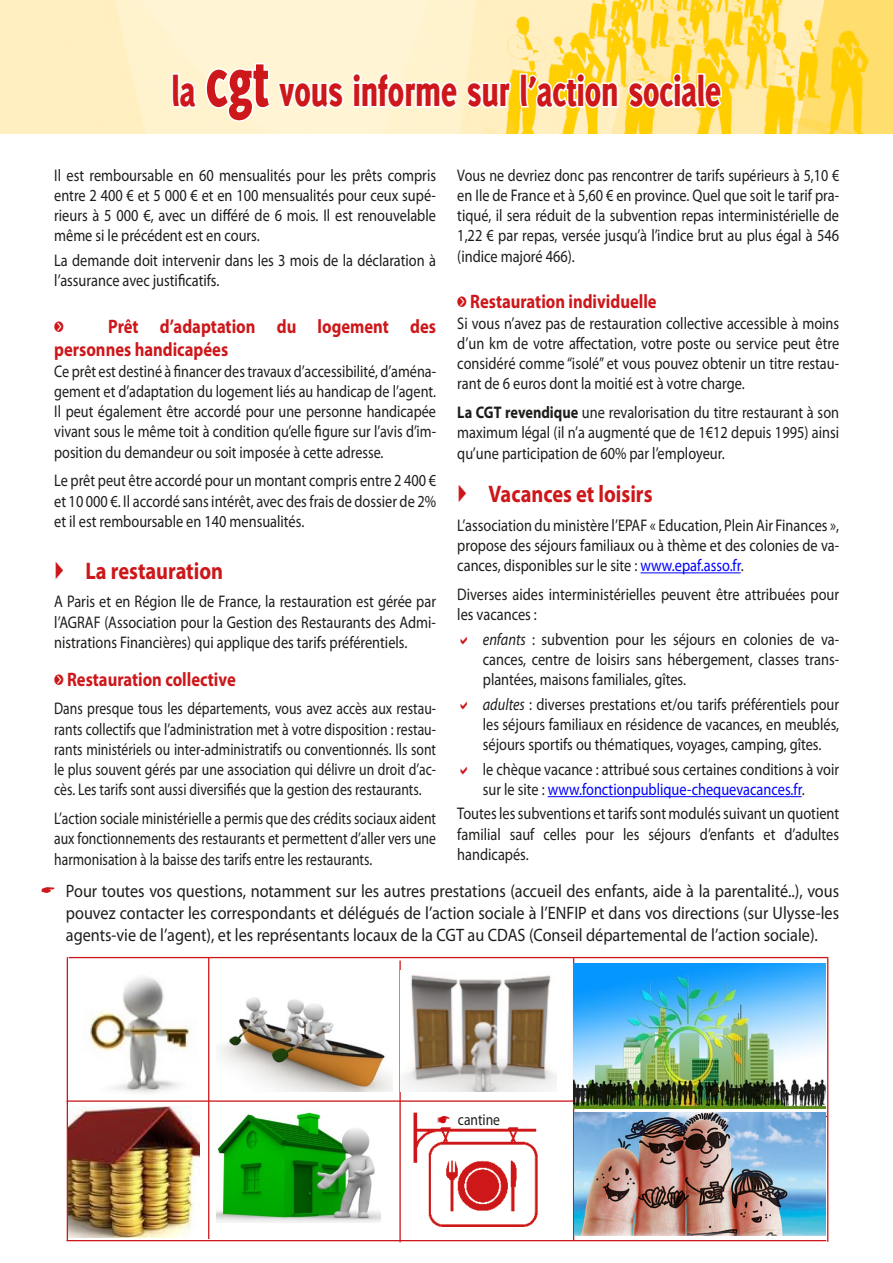
<style>
.page{position:relative;width:893px;height:1263px;background:#fff}
.page>*{position:absolute;margin:0;border:0;box-sizing:border-box;transform-origin:0 0}
.t1{font:800 45px "Delicious";color:#cd171a;scale:.75 1}
.Répertoire{font:700 24px "Myriad Pro";color:#cd171a;scale:.85 1}
.Répertoire-2{font:700 19.5px/23.4px "Myriad Pro";color:#cd171a;scale:.85 1}
.t2{font:19.5px "KG Arrows";color:#cd171a;scale:.85 1}
.t3{font:18px/21.6px "Myriad Pro";color:#1d1d1b;text-align:justify;scale:.9 1}
.t4{font:16.8px/20.2px "Myriad Pro";color:#1d1d1b;text-align:justify;scale:.85 1}
.t5{font:16.8px/20.2px "Myriad Pro";color:#1d1d1b;text-align:justify;scale:.81 1}
.t6{font:16.8px/20.2px "Myriad Pro";color:#1d1d1b;text-align:justify;scale:.84 1}
.t7{font:16.8px/20.2px "Myriad Pro";color:#1d1d1b;text-align:justify;scale:.83 1}
.t8{font:16.05px "Myriad Pro";color:#1d1d1b;scale:.85 1}
.s1{font-size:72px}
.s2{font-family:"KG Arrows";font-weight:400}
.s3{font-weight:700}
.s4{color:#00f}
.s5{font-style:italic}
</style>
<div class="page">
<hr style="left:640px;top:572px;width:101px;height:1px;background:#00f">
<hr style="left:548px;top:796px;width:254px;height:1px;background:#00f">
<img style="left:0;top:0;width:893px;height:134px">
<svg style="left:170px;top:61px;width:175px;height:62px"></svg>
<svg style="left:351px;top:71px;width:108px;height:63px"></svg>
<svg style="left:465px;top:71px;width:155px;height:48px"></svg>
<svg style="left:627px;top:71px;width:96px;height:63px"></svg>
<hr style="left:69px;top:957px;width:759px;height:1px;background:#cd171a">
<hr style="left:67px;top:1240px;width:759px;height:1px;background:#cd171a">
<hr style="left:67px;top:1100px;width:507px;height:2px;background:#cd171a">
<hr style="left:574px;top:1116px;width:253px;height:1px;background:#cd171a">
<hr style="left:67px;top:957px;width:1px;height:283px;background:#cd171a">
<hr style="left:208px;top:957px;width:1px;height:282px;background:#cd171a">
<hr style="left:573px;top:958px;width:1px;height:282px;background:#cd171a">
<hr style="left:399px;top:960px;width:2px;height:282px;background:#cd171a">
<hr style="left:827px;top:958px;width:1px;height:284px;background:#cd171a">
<img style="left:574px;top:963px;width:252px;height:146px">
<img style="left:574px;top:1113px;width:252px;height:123px">
<img style="left:218px;top:997px;width:174px;height:95px">
<img style="left:413px;top:1112px;width:125px;height:114px">
<img style="left:68px;top:1107px;width:131px;height:131px">
<img style="left:216px;top:1112px;width:164px;height:110px">
<img style="left:89px;top:977px;width:102px;height:117px">
<img style="left:403px;top:974px;width:154px;height:118px">
<svg style="left:438px;top:1115px;width:12px;height:8px"></svg>
<p class="t1" style="left:172px;top:65px;width:734px">la <span class="s1">cgt</span> vous informe sur l’action sociale</p>
<p class="t4" style="left:54px;top:165px;width:451px">Il est remboursable en 60 mensualités pour les prêts compris entre 2 400 € et 5 000 € et en 100 mensualités pour ceux supé&shy;rieurs à 5 000 €, avec un différé de 6 mois. Il est renouvelable même si le précédent est en cours.</p>
<p class="t4" style="left:54px;top:250px;width:451px">La demande doit intervenir dans les 3 mois de la déclaration à l’assurance avec justificatifs.</p>
<p class="t2" style="left:54px;top:318px;width:13px">u</p>
<p class="Répertoire-2" style="left:54px;top:314px;width:451px;text-indent:54px">Prêt d’adaptation du logement des personnes handicapées</p>
<p class="t6" style="left:54px;top:361px;width:456px">Ce prêt est destiné à financer des travaux d’accessibilité, d’aména&shy;gement et d’adaptation du logement liés au handicap de l’agent.<br>Il peut également être accordé pour une personne handicapée vivant sous le même toit à condition qu’elle figure sur l’avis d’im&shy;position du demandeur ou soit imposée à cette adresse.</p>
<p class="t4" style="left:54px;top:470px;width:451px">Le prêt peut être accordé pour un montant compris entre 2 400 € et 10 000 €. Il accordé sans intérêt, avec des frais de dossier de 2% et il est remboursable en 140 mensualités.</p>
<p class="Répertoire" style="left:85px;top:555px;width:164px">La restauration</p>
<p class="t4" style="left:54px;top:591px;width:451px">A Paris et en Région Ile de France, la restauration est gérée par l’AGRAF (Association pour la Gestion des Restaurants des Admi&shy;nistrations Financières) qui applique des tarifs préférentiels.</p>
<p class="Répertoire-2" style="left:54px;top:667px;width:215px"><span class="s2">u</span> Restauration collective</p>
<p class="t5" style="left:54px;top:698px;width:473px">Dans presque tous les départements, vous avez accès aux restau&shy;rants collectifs que l’administration met à votre disposition : restau&shy;rants ministériels ou inter-administratifs ou conventionnés. Ils sont le plus souvent gérés par une association qui délivre un droit d’ac&shy;cès. Les tarifs sont aussi diversifiés que la gestion des restaurants.</p>
<p class="t5" style="left:54px;top:808px;width:473px">L’action sociale ministérielle a permis que des crédits sociaux aident aux fonctionnements des restaurants et permettent d’aller vers une harmonisation à la baisse des tarifs entre les restaurants.</p>
<p class="t7" style="left:457px;top:165px;width:462px">Vous ne devriez donc pas rencontrer de tarifs supérieurs à 5,10 € en Ile de France et à 5,60 € en province. Quel que soit le tarif pra&shy;tiqué, il sera réduit de la subvention repas interministérielle de 1,22 € par repas, versée jusqu’à l’indice brut au plus égal à 546 (indice majoré 466).</p>
<p class="Répertoire-2" style="left:457px;top:290px;width:236px"><span class="s2">u</span> Restauration individuelle</p>
<p class="t4" style="left:457px;top:313px;width:451px">Si vous n’avez pas de restauration collective accessible à moins d’un km de votre affectation, votre poste ou service peut être considéré comme “isolé” et vous pouvez obtenir un titre restau&shy;rant de 6 euros dont la moitié est à votre charge.</p>
<p class="t4" style="left:457px;top:402px;width:451px"><span class="s3">La CGT revendique</span> une revalorisation du titre restaurant à son maximum légal (il n’a augmenté que de 1€12 depuis 1995) ainsi qu’une participation de 60% par l’employeur.</p>
<p class="Répertoire" style="left:488px;top:478px;width:194px">Vacances et loisirs</p>
<p class="t4" style="left:457px;top:515px;width:451px">L’association du ministère l’EPAF « Education, Plein Air Finances », propose des séjours familiaux ou à thème et des colonies de va&shy;cances, disponibles sur le site : <span class="s4">www.epaf.asso.fr</span>.</p>
<p class="t4" style="left:457px;top:584px;width:451px">Diverses aides interministérielles peuvent être attribuées pour les vacances :</p>
<p class="t4" style="left:483px;top:629px;width:421px"><span class="s5">enfants</span> : subvention pour les séjours en colonies de va&shy;cances, centre de loisirs sans hébergement, classes trans&shy;plantées, maisons familiales, gîtes.</p>
<p class="t4" style="left:483px;top:694px;width:421px"><span class="s5">adultes</span> : diverses prestations et/ou tarifs préférentiels pour les séjours familiaux en résidence de vacances, en meublés, séjours sportifs ou thématiques, voyages, camping, gîtes.</p>
<p class="t4" style="left:483px;top:759px;width:421px">le chèque vacance : attribué sous certaines conditions à voir sur le site : <span class="s4">www.fonctionpublique-chequevacances.fr</span>.</p>
<p class="t4" style="left:457px;top:803px;width:451px">Toutes les subventions et tarifs sont modulés suivant un quotient familial sauf celles pour les séjours d’enfants et d’adultes handicapés.</p>
<p class="t3" style="left:66px;top:880px;width:861px">Pour toutes vos questions, notamment sur les autres prestations (accueil des enfants, aide à la parentalité..), vous pouvez contacter les correspondants et délégués de l’action sociale à l’ENFIP et dans vos directions (sur Ulysse-les agents-vie de l’agent), et les représentants locaux de la CGT au CDAS (Conseil départemental de l’action sociale).</p>
<p class="t8" style="left:458px;top:1109px;width:51px">cantine</p>
</div>
